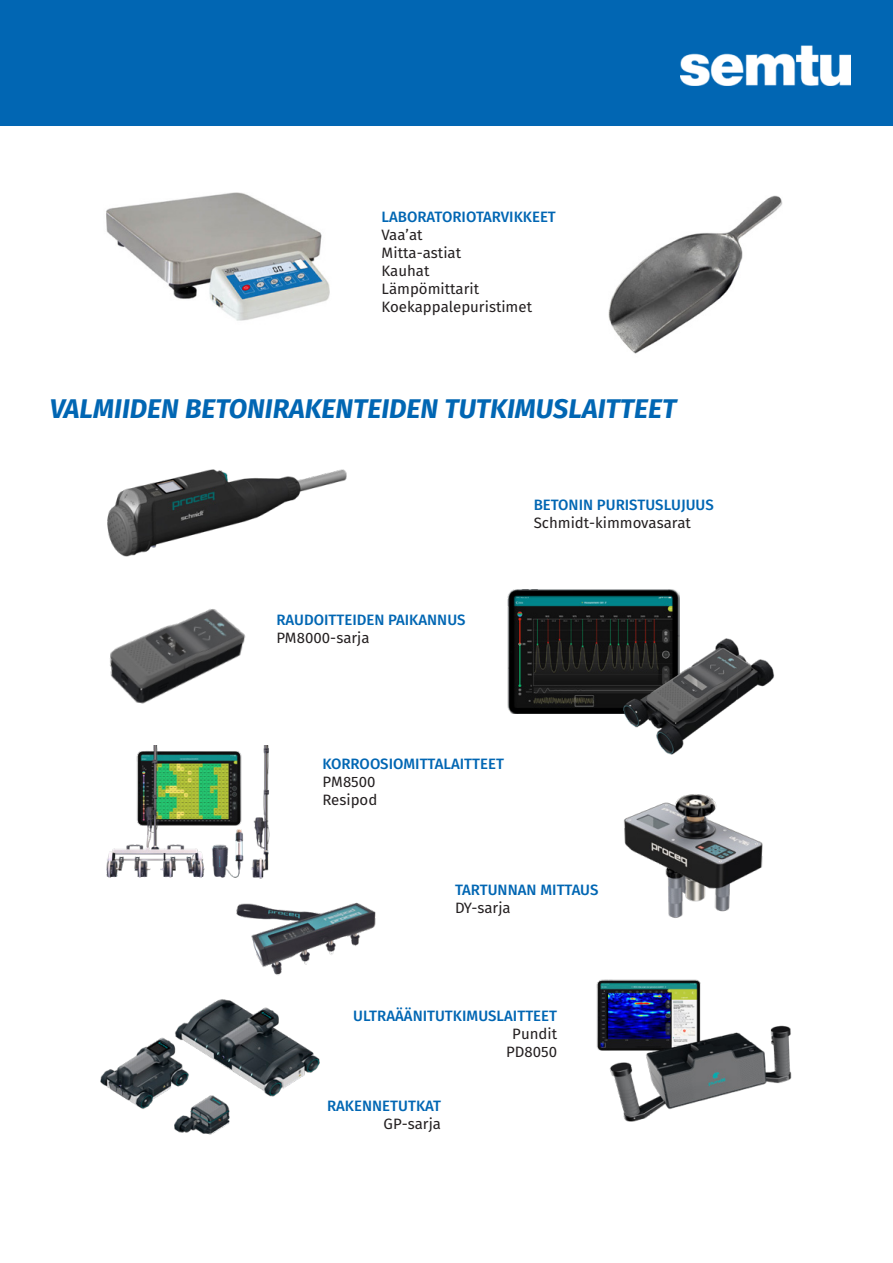
<style>
.page{position:relative;width:893px;height:1263px;background:#fff}
.page>*{position:absolute;margin:0;border:0;box-sizing:border-box;transform-origin:0 0}
.t1{font:italic 700 27px "Fira Sans";color:#0166b3}
.Kappaletyyli_3{font:500 15px "Fira Sans";color:#0166b3}
.Kappaletyyli_1{font:15px "Fira Sans";color:#231f20}
.Kappaletyyli_3-2{font:15px "Fira Sans";color:#231f20}
</style>
<div class="page">
<div style="left:0;top:0;width:893px;height:126px;background:#0166b3"></div>
<img style="left:107px;top:469px;width:240px;height:88px">
<img style="left:681px;top:46px;width:170px;height:39px">
<img style="left:507px;top:589px;width:173px;height:125px">
<img style="left:615px;top:631px;width:160px;height:124px">
<img style="left:106px;top:192px;width:224px;height:129px">
<img style="left:608px;top:195px;width:175px;height:159px">
<img style="left:110px;top:609px;width:136px;height:95px">
<img style="left:623px;top:794px;width:140px;height:124px">
<img style="left:596px;top:979px;width:196px;height:143px">
<img style="left:106px;top:745px;width:164px;height:134px">
<img style="left:100px;top:999px;width:220px;height:136px">
<img style="left:236px;top:902px;width:140px;height:73px">
<p class="Kappaletyyli_3" style="left:382px;top:206px;width:176px">LABORATORIOTARVIKKEET</p>
<p class="Kappaletyyli_1" style="left:382px;top:224px;width:43px">Vaa’at</p>
<p class="Kappaletyyli_1" style="left:382px;top:242px;width:81px">Mitta-astiat</p>
<p class="Kappaletyyli_1" style="left:382px;top:260px;width:50px">Kauhat</p>
<p class="Kappaletyyli_1" style="left:382px;top:278px;width:99px">Lämpömittarit</p>
<p class="Kappaletyyli_1" style="left:382px;top:296px;width:152px">Koekappalepuristimet</p>
<p class="t1" style="left:50px;top:390px;width:628px">VALMIIDEN BETONIRAKENTEIDEN TUTKIMUSLAITTEET</p>
<p class="Kappaletyyli_3" style="left:276px;top:609px;width:191px">RAUDOITTEIDEN PAIKANNUS</p>
<p class="Kappaletyyli_1" style="left:276px;top:627px;width:95px">PM8000-sarja</p>
<p class="Kappaletyyli_3" style="left:534px;top:494px;width:182px">BETONIN PURISTUSLUJUUS</p>
<p class="Kappaletyyli_1" style="left:534px;top:512px;width:159px">Schmidt-kimmovasarat</p>
<p class="Kappaletyyli_3" style="left:322px;top:753px;width:183px">KORROOSIOMITTALAITTEET</p>
<p class="Kappaletyyli_1" style="left:322px;top:771px;width:55px">PM8500</p>
<p class="Kappaletyyli_1" style="left:322px;top:789px;width:56px">Resipod</p>
<p class="Kappaletyyli_3" style="left:455px;top:879px;width:145px">TARTUNNAN MITTAUS</p>
<p class="Kappaletyyli_3-2" style="left:455px;top:897px;width:57px">DY-sarja</p>
<p class="Kappaletyyli_3" style="left:353px;top:1005px;width:205px">ULTRAÄÄNITUTKIMUSLAITTEET</p>
<p class="Kappaletyyli_1" style="left:512px;top:1023px;width:46px">Pundit</p>
<p class="Kappaletyyli_1" style="left:506px;top:1041px;width:52px">PD8050</p>
<p class="Kappaletyyli_3" style="left:327px;top:1095px;width:116px">RAKENNETUTKAT</p>
<p class="Kappaletyyli_1" style="left:384px;top:1113px;width:59px">GP-sarja</p>
</div>
